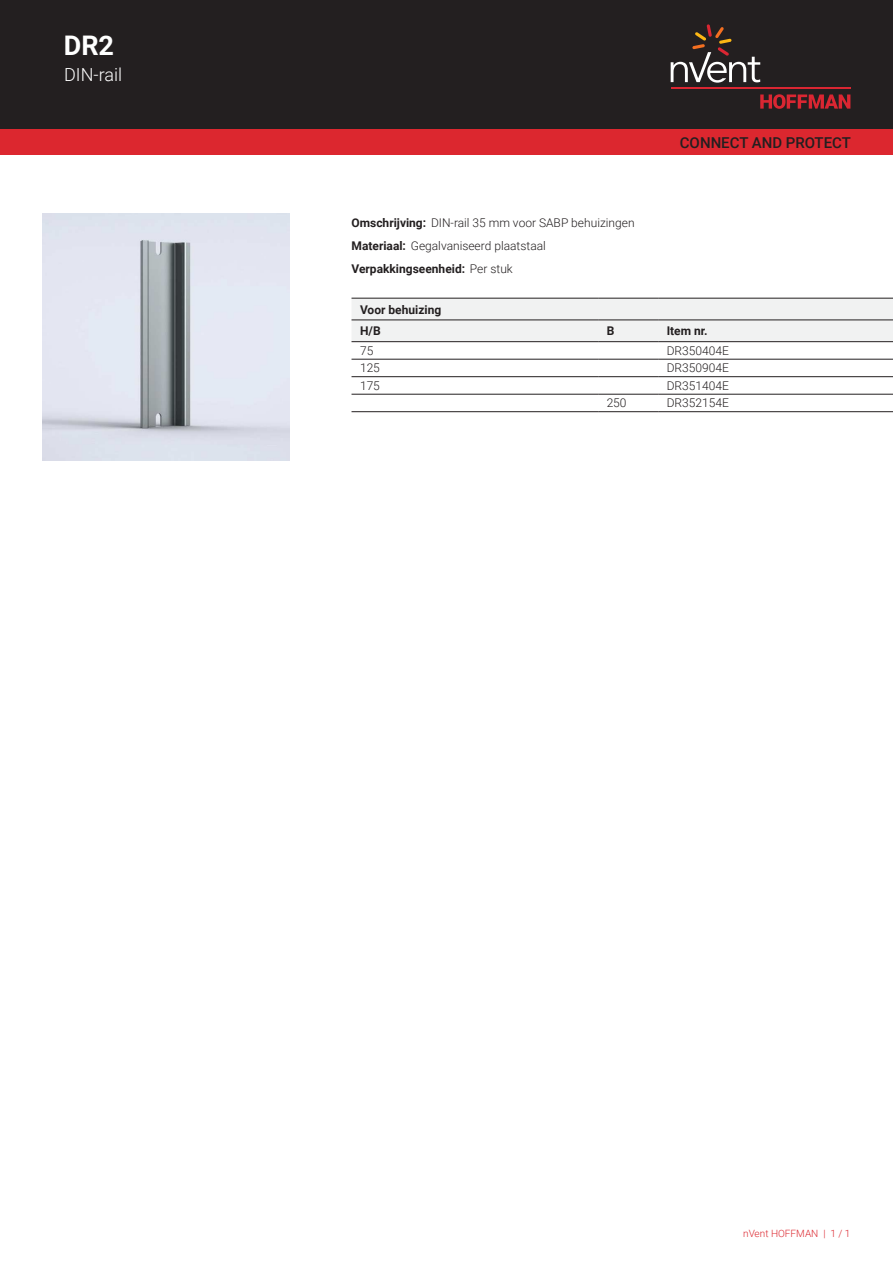
<style>
.page{position:relative;width:893px;height:1263px;background:#fff}
.page>*{position:absolute;margin:0;border:0;box-sizing:border-box;transform-origin:0 0}
.t1{font:700 27px "Roboto";color:#fff}
.t2{font:300 18px "Roboto";color:#fff}
.t3{font:500 15px "Roboto";color:#231f20}
.t4{font:300 12px/23px "Roboto";color:#231f20}
.t5{font:700 12px/21.8px "Roboto";color:#231f20}
.t6{font:300 10.05px "Roboto";color:#dc272f}
.s1{font-weight:700}
</style>
<div class="page">
<div style="left:0;top:0;width:893px;height:129px;background:#231f20"></div>
<svg style="left:760px;top:94px;width:90px;height:15px"></svg>
<hr style="left:671px;top:88px;width:179px;height:1px;background:#da2632">
<svg style="left:671px;top:24px;width:89px;height:59px"></svg>
<div style="left:0;top:129px;width:893px;height:26px;background:#dc272f"></div>
<div style="left:351px;top:299px;width:542px;height:42px;background:#f1f2f2"></div>
<hr style="left:351px;top:298px;width:247px;height:1px;background:#231f20">
<hr style="left:598px;top:298px;width:60px;height:1px;background:#231f20">
<hr style="left:658px;top:298px;width:235px;height:1px;background:#231f20">
<hr style="left:351px;top:359px;width:247px;height:1px;background:#231f20">
<hr style="left:598px;top:359px;width:60px;height:1px;background:#231f20">
<hr style="left:658px;top:359px;width:235px;height:1px;background:#231f20">
<hr style="left:351px;top:376px;width:247px;height:1px;background:#231f20">
<hr style="left:598px;top:376px;width:60px;height:1px;background:#231f20">
<hr style="left:658px;top:376px;width:235px;height:1px;background:#231f20">
<hr style="left:351px;top:394px;width:247px;height:1px;background:#231f20">
<hr style="left:598px;top:394px;width:60px;height:1px;background:#231f20">
<hr style="left:658px;top:394px;width:235px;height:1px;background:#231f20">
<hr style="left:351px;top:411px;width:247px;height:1px;background:#231f20">
<hr style="left:598px;top:411px;width:60px;height:1px;background:#231f20">
<hr style="left:658px;top:411px;width:235px;height:1px;background:#231f20">
<hr style="left:351px;top:320px;width:247px;height:1px;background:#231f20">
<hr style="left:598px;top:320px;width:60px;height:1px;background:#231f20">
<hr style="left:658px;top:320px;width:235px;height:1px;background:#231f20">
<hr style="left:351px;top:341px;width:247px;height:1px;background:#231f20">
<hr style="left:598px;top:341px;width:60px;height:1px;background:#231f20">
<hr style="left:658px;top:341px;width:235px;height:1px;background:#231f20">
<img style="left:43px;top:213px;width:246px;height:247px">
<h1 class="t1" style="left:64px;top:35px;width:52px">DR2</h1>
<h2 class="t2" style="left:64px;top:68px;width:59px">DIN-rail</h2>
<p class="t3" style="left:680px;top:134px;width:173px">CONNECT AND PROTECT</p>
<p class="t4" style="left:351px;top:212px;width:285px"><span class="s1">Omschrijving:</span> DIN-rail 35 mm voor SABP behuizingen<br><span class="s1">Materiaal:</span> Gegalvaniseerd plaatstaal<br><span class="s1">Verpakkingseenheid:</span> Per stuk</p>
<p class="t5" style="left:360px;top:299px;width:83px">Voor behuizing<br>H/B</p>
<p class="t5" style="left:607px;top:321px;width:9px">B</p>
<p class="t5" style="left:667px;top:321px;width:42px">Item nr.</p>
<p class="t4" style="left:360px;top:340px;width:15px">75</p>
<p class="t4" style="left:667px;top:340px;width:64px">DR350404E</p>
<p class="t4" style="left:360px;top:358px;width:21px">125</p>
<p class="t4" style="left:667px;top:358px;width:64px">DR350904E</p>
<p class="t4" style="left:360px;top:375px;width:21px">175</p>
<p class="t4" style="left:667px;top:375px;width:64px">DR351404E</p>
<p class="t4" style="left:607px;top:393px;width:21px">250</p>
<p class="t4" style="left:667px;top:393px;width:64px">DR352154E</p>
<p class="t6" style="left:743px;top:1229px;width:109px">nVent HOFFMAN | 1 / 1</p>
</div>
